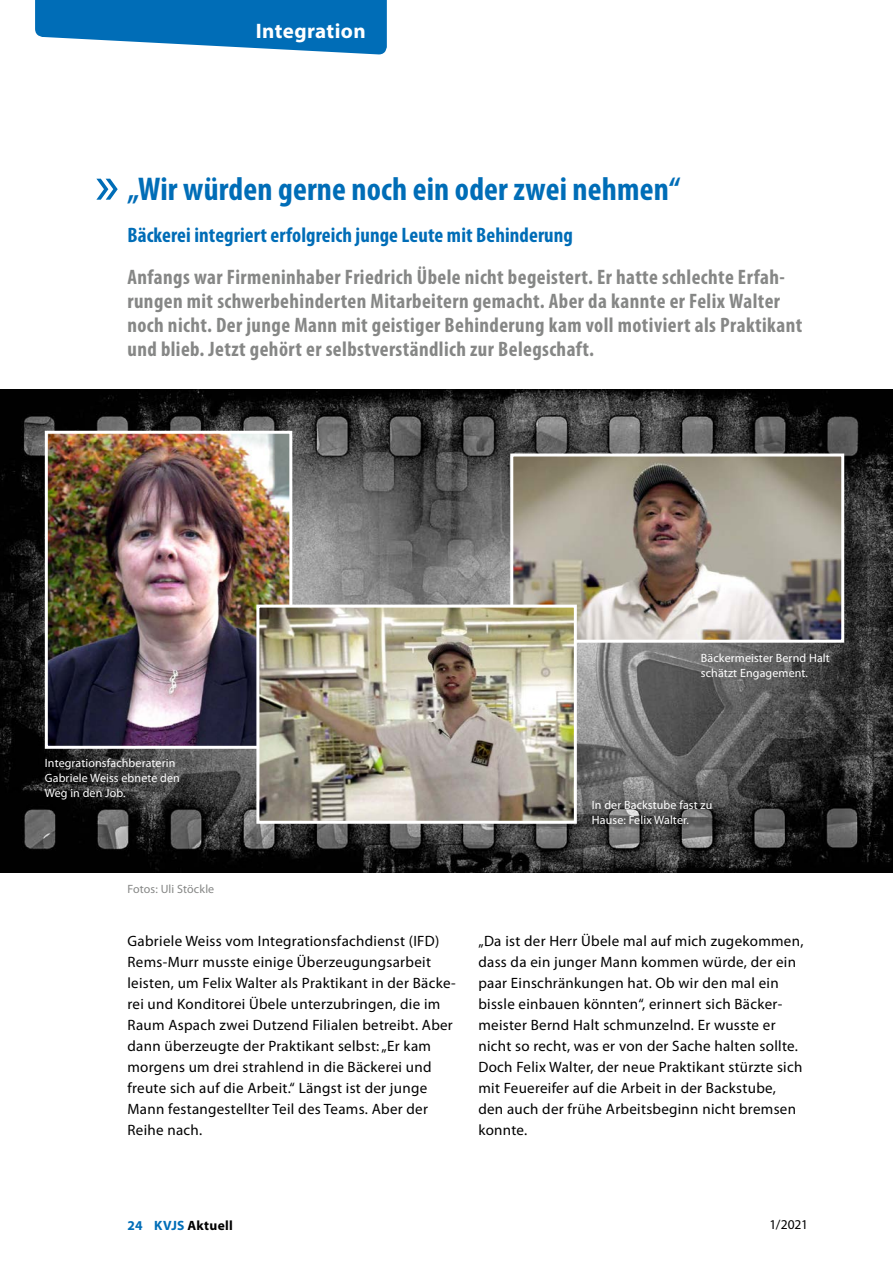
<style>
.page{position:relative;width:893px;height:1263px;background:#fff}
.page>*{position:absolute;margin:0;border:0;box-sizing:border-box;transform-origin:0 0}
.Inhalt_H3_Headline{font:700 condensed 33px "Myriad Pro";letter-spacing:.005em;color:#006db7}
.Inhalt_P_Teaser{font:700 condensed 21px/24px "Myriad Pro";letter-spacing:.02em;color:#868786}
.Inhalt_H4_Subhead{font:700 condensed 21px "Myriad Pro";letter-spacing:.005em;color:#006db7}
.t1{font:700 21px "Myriad Pro";letter-spacing:.02em;color:#fff}
.Inhalt_P_Copytext{font:15px/21px "Myriad Pro";letter-spacing:.02em;color:#000}
.t2{font:700 13.5px "Myriad Pro";letter-spacing:.02em;color:#000}
.t3{font:13.5px "Myriad Pro";color:#000}
.t4{font:12px/15px "Myriad Pro";letter-spacing:.01em;color:#fff}
.t5{font:12px "Myriad Pro";letter-spacing:.01em;color:#868786}
.s1{color:#006db7}
</style>
<div class="page">
<svg style="left:35px;top:0;width:352px;height:54px;background:#2883c2"></svg>
<img style="left:0;top:389px;width:893px;height:483px">
<svg style="left:96px;top:179px;width:22px;height:21px"></svg>
<img style="left:49px;top:435px;width:239px;height:310px">
<div style="left:45px;top:431px;width:247px;height:318px;border:3px solid #fff"></div>
<img style="left:514px;top:457px;width:326px;height:182px">
<div style="left:510px;top:453px;width:334px;height:190px;border:3px solid #fff"></div>
<img style="left:260px;top:609px;width:313px;height:211px">
<div style="left:256px;top:605px;width:321px;height:219px;border:3px solid #fff"></div>
<h2 class="t1" style="left:256px;top:17px;width:111px">Integration</h2>
<h3 class="Inhalt_H3_Headline" style="left:127px;top:169px;width:554px">„Wir würden gerne noch ein oder zwei nehmen“</h3>
<h4 class="Inhalt_H4_Subhead" style="left:127px;top:222px;width:447px">Bäckerei integriert erfolgreich junge Leute mit Behinderung</h4>
<p class="Inhalt_P_Teaser" style="left:127px;top:265px;width:676px">Anfangs war Firmeninhaber Friedrich Übele nicht begeistert. Er hatte schlechte Erfah&shy;rungen mit schwerbehinderten Mitarbeitern gemacht. Aber da kannte er Felix Walter noch nicht. Der junge Mann mit geistiger Behinderung kam voll motiviert als Praktikant und blieb. Jetzt gehört er selbstverständlich zur Belegschaft.</p>
<p class="t4" style="left:45px;top:756px;width:137px">Integrationsfachberaterin<br>Gabriele Weiss ebnete den<br>Weg in den Job.</p>
<p class="t5" style="left:128px;top:882px;width:88px">Fotos: Uli Stöckle</p>
<p class="t4" style="left:701px;top:651px;width:130px">Bäckermeister Bernd Halt schätzt Engagement.</p>
<p class="t4" style="left:592px;top:798px;width:122px">In der Backstube fast zu<br>Hause: Felix Walter.</p>
<p class="Inhalt_P_Copytext" style="left:127px;top:930px;width:330px">Gabriele Weiss vom Integrationsfachdienst (IFD)<br>Rems-Murr musste einige Überzeugungsarbeit leisten, um Felix Walter als Praktikant in der Bäcke&shy;rei und Konditorei Übele unterzubringen, die im Raum Aspach zwei Dutzend Filialen betreibt. Aber dann überzeugte der Praktikant selbst: „Er kam morgens um drei strahlend in die Bäckerei und freute sich auf die Arbeit.“ Längst ist der junge Mann festangestellter Teil des Teams. Aber der Reihe nach.</p>
<p class="Inhalt_P_Copytext" style="left:478px;top:930px;width:327px">„Da ist der Herr Übele mal auf mich zugekommen, dass da ein junger Mann kommen würde, der ein paar Einschränkungen hat. Ob wir den mal ein bissle einbauen könnten“, erinnert sich Bäcker&shy;meister Bernd Halt schmunzelnd. Er wusste er nicht so recht, was er von der Sache halten sollte.</p>
<p class="Inhalt_P_Copytext" style="left:478px;top:1056px;width:326px">Doch Felix Walter, der neue Praktikant stürzte sich mit Feuereifer auf die Arbeit in der Backstube, den auch der frühe Arbeitsbeginn nicht bremsen konnte.</p>
<p class="t2" style="left:128px;top:1216px;width:107px"><span class="s1">24 KVJS</span> Aktuell</p>
<p class="t3" style="left:770px;top:1216px;width:40px">1/2021</p>
</div>
